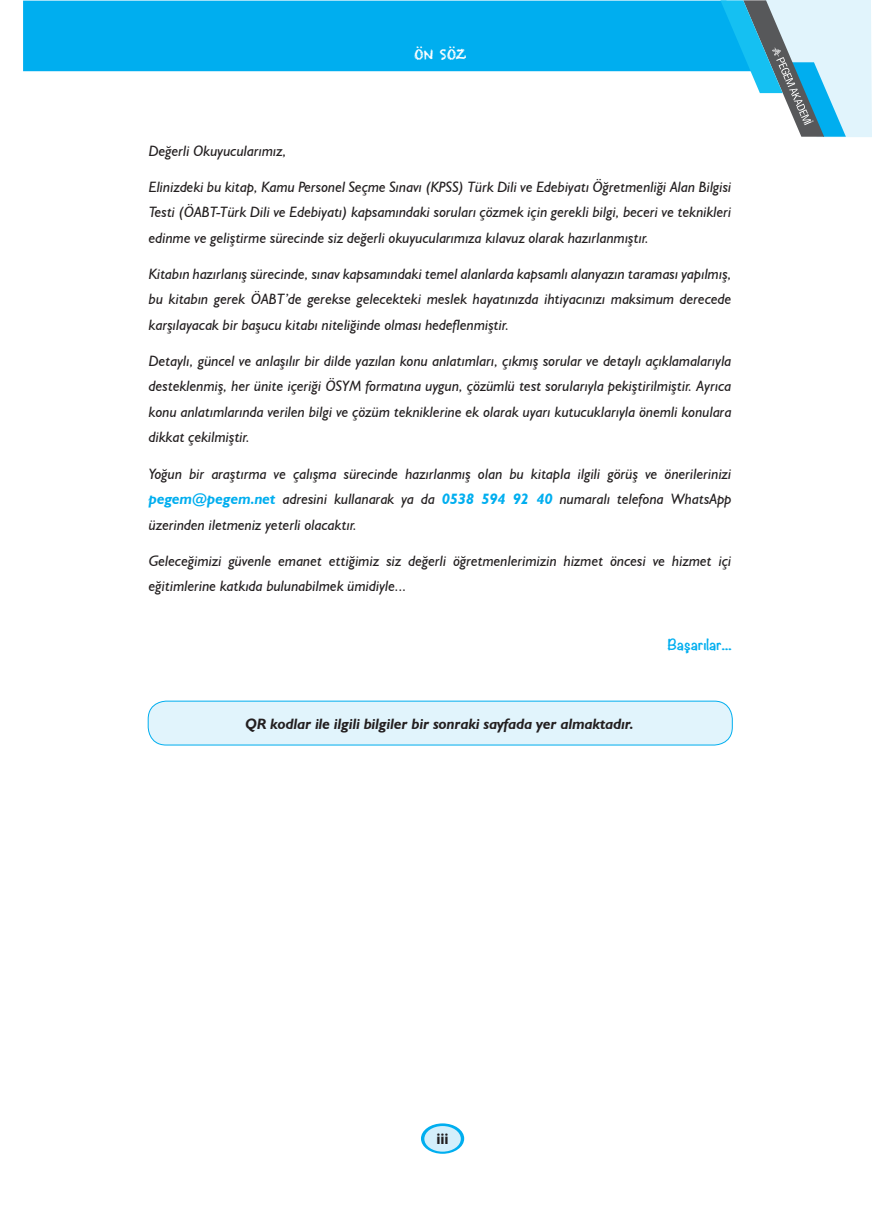
<style>
.page{position:relative;width:872px;height:1212px;background:#fff}
.page>*{position:absolute;margin:0;border:0;box-sizing:border-box;transform-origin:0 0}
.METİN{font:italic 15px/25.5px "Humanist 521 BT";color:#231f20;text-align:justify}
.t1{font:italic 700 15px "Humanist 521 BT";color:#231f20}
.t2{font:700 15px "Myriad Pro";color:#231f20}
.t3{font:700 13.5px "Noteworthy";color:#00aeef}
.t4{font:13.5px "Chalkduster";color:#fff}
.s1{font-weight:700;color:#00aeef}
</style>
<div class="page">
<svg style="left:421px;top:1123px;width:43px;height:31px"></svg>
<div style="left:424px;top:1126px;width:37px;height:25px;background:#d4effb;border-radius:50%"></div>
<div style="left:23px;top:1px;width:697px;height:70px;background:#00aeef"></div>
<svg style="left:720px;top:0;width:152px;height:137px"></svg>
<div style="left:148px;top:701px;width:584px;height:44px;background:#e1f4fc;border-radius:18px"></div>
<div style="left:148px;top:701px;width:584px;height:44px;border:1px solid #00aeef;border-radius:18px"></div>
<p class="t4" style="left:414px;top:46px;width:54px">ÖN SÖZ</p>
<p class="METİN" style="left:149px;top:137px;width:139px">Değerli Okuyucularımız,</p>
<p class="METİN" style="left:149px;top:173px;width:584px">Elinizdeki bu kitap, Kamu Personel Seçme Sınavı (KPSS) Türk Dili ve Edebiyatı Öğretmenliği Alan Bilgisi Testi (ÖABT-Türk Dili ve Edebiyatı) kapsamındaki soruları çözmek için gerekli bilgi, beceri ve teknikleri edinme ve geliştirme sürecinde siz değerli okuyucularımıza kılavuz olarak hazırlanmıştır.</p>
<p class="METİN" style="left:149px;top:261px;width:584px">Kitabın hazırlanış sürecinde, sınav kapsamındaki temel alanlarda kapsamlı alanyazın taraması yapılmış, bu kitabın gerek ÖABT’de gerekse gelecekteki meslek hayatınızda ihtiyacınızı maksimum derecede karşılayacak bir başucu kitabı niteliğinde olması hedeflenmiştir.</p>
<p class="METİN" style="left:149px;top:348px;width:584px">Detaylı, güncel ve anlaşılır bir dilde yazılan konu anlatımları, çıkmış sorular ve detaylı açıklamalarıyla desteklenmiş, her ünite içeriği ÖSYM formatına uygun, çözümlü test sorularıyla pekiştirilmiştir. Ayrıca konu anlatımlarında verilen bilgi ve çözüm tekniklerine ek olarak uyarı kutucuklarıyla önemli konulara dikkat çekilmiştir.</p>
<p class="METİN" style="left:149px;top:460px;width:584px">Yoğun bir araştırma ve çalışma sürecinde hazırlanmış olan bu kitapla ilgili görüş ve önerilerinizi <span class="s1">pegem@pegem.net</span> adresini kullanarak ya da <span class="s1">0538 594 92 40</span> numaralı telefona WhatsApp üzerinden iletmeniz yeterli olacaktır.</p>
<p class="METİN" style="left:149px;top:548px;width:584px">Geleceğimizi güvenle emanet ettiğimiz siz değerli öğretmenlerimizin hizmet öncesi ve hizmet içi eğitimlerine katkıda bulunabilmek ümidiyle...</p>
<p class="t1" style="left:245px;top:714px;width:390px">QR kodlar ile ilgili bilgiler bir sonraki sayfada yer almaktadır.</p>
<p class="t3" style="left:667px;top:632px;width:66px">Başarılar...</p>
<p class="t2" style="left:436px;top:1129px;width:14px">iii</p>
</div>
